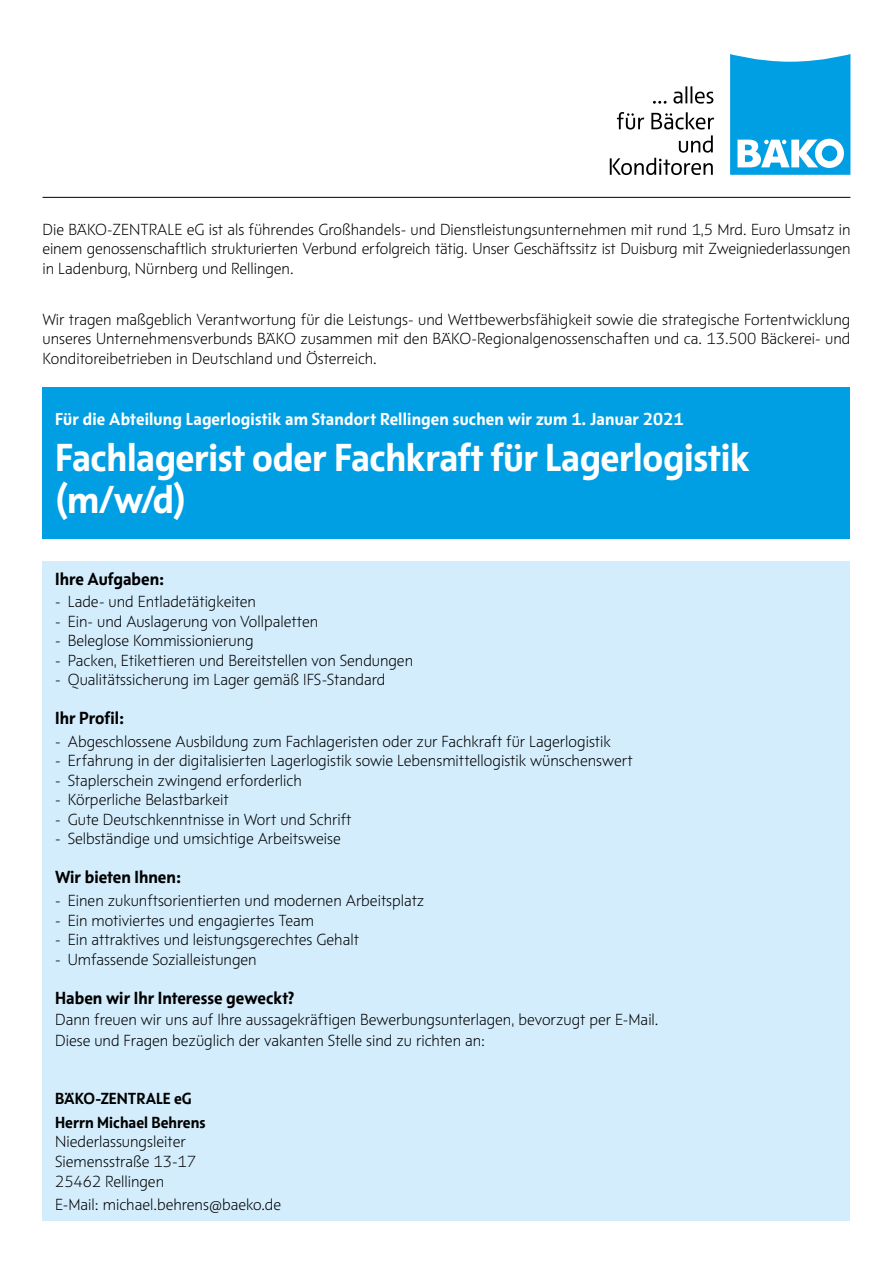
<style>
.page{position:relative;width:893px;height:1263px;background:#fff}
.page>*{position:absolute;margin:0;border:0;box-sizing:border-box;transform-origin:0 0}
.t1{font:700 40.05px/42.3px "BAEK Otype";letter-spacing:-.01em;color:#fff}
.t2{font:700 18px "BAEK Otype";color:#000}
.t3{font:700 17.85px "BAEK Otype";letter-spacing:.01em;color:#fff}
.t4{font:300 16.5px/19.5px "BAEK Otype";color:#000;text-align:justify}
.t5{font:700 16.5px/23.7px "BAEK Otype";color:#000}
</style>
<div class="page">
<div style="left:43px;top:561px;width:807px;height:659px;background:#d4edfc"></div>
<hr style="left:43px;top:197px;width:807px;height:1px;background:#000">
<svg style="left:730px;top:54px;width:120px;height:121px"></svg>
<svg style="left:610px;top:112px;width:104px;height:63px"></svg>
<svg style="left:653px;top:86px;width:60px;height:18px"></svg>
<div style="left:43px;top:387px;width:807px;height:152px;background:#009fe3"></div>
<p class="t4" style="left:43px;top:219px;width:809px">Die BÄKO-ZENTRALE eG ist als führendes Großhandels- und Dienstleistungsunternehmen mit rund 1,5 Mrd. Euro Umsatz in einem genossenschaftlich strukturierten Verbund erfolgreich tätig. Unser Geschäftssitz ist Duisburg mit Zweigniederlassungen in Ladenburg, Nürnberg und Rellingen.</p>
<p class="t4" style="left:43px;top:309px;width:809px">Wir tragen maßgeblich Verantwortung für die Leistungs- und Wettbewerbsfähigkeit sowie die strategische Fortentwicklung unseres Unternehmensverbunds BÄKO zusammen mit den BÄKO-Regionalgenossenschaften und ca. 13.500 Bäckerei- und Konditoreibetrieben in Deutschland und Österreich.</p>
<p class="t3" style="left:55px;top:408px;width:630px">Für die Abteilung Lagerlogistik am Standort Rellingen suchen wir zum 1. Januar 2021</p>
<h1 class="t1" style="left:55px;top:436px;width:696px">Fachlagerist oder Fachkraft für Lagerlogistik (m/w/d)</h1>
<p class="t2" style="left:55px;top:567px;width:111px">Ihre Aufgaben:</p>
<p class="t4" style="left:55px;top:592px;width:202px">- Lade- und Entladetätigkeiten</p>
<p class="t4" style="left:55px;top:611px;width:265px">- Ein- und Auslagerung von Vollpaletten</p>
<p class="t4" style="left:55px;top:631px;width:200px">- Beleglose Kommissionierung</p>
<p class="t4" style="left:55px;top:650px;width:359px">- Packen, Etikettieren und Bereitstellen von Sendungen</p>
<p class="t4" style="left:55px;top:670px;width:332px">- Qualitätssicherung im Lager gemäß IFS-Standard</p>
<p class="t2" style="left:55px;top:707px;width:71px">Ihr Profil:</p>
<p class="t4" style="left:55px;top:731px;width:557px">- Abgeschlossene Ausbildung zum Fachlageristen oder zur Fachkraft für Lagerlogistik</p>
<p class="t4" style="left:55px;top:751px;width:579px">- Erfahrung in der digitalisierten Lagerlogistik sowie Lebensmittellogistik wünschenswert</p>
<p class="t4" style="left:55px;top:770px;width:248px">- Staplerschein zwingend erforderlich</p>
<p class="t4" style="left:55px;top:790px;width:175px">- Körperliche Belastbarkeit</p>
<p class="t4" style="left:55px;top:809px;width:298px">- Gute Deutschkenntnisse in Wort und Schrift</p>
<p class="t4" style="left:55px;top:829px;width:287px">- Selbständige und umsichtige Arbeitsweise</p>
<p class="t2" style="left:55px;top:866px;width:128px">Wir bieten Ihnen:</p>
<p class="t4" style="left:55px;top:891px;width:371px">- Einen zukunftsorientierten und modernen Arbeitsplatz</p>
<p class="t4" style="left:55px;top:910px;width:261px">- Ein motiviertes und engagiertes Team</p>
<p class="t4" style="left:55px;top:930px;width:305px">- Ein attraktives und leistungsgerechtes Gehalt</p>
<p class="t4" style="left:55px;top:949px;width:203px">- Umfassende Sozialleistungen</p>
<p class="t2" style="left:55px;top:986px;width:241px">Haben wir Ihr Interesse geweckt?</p>
<p class="t4" style="left:55px;top:1008px;width:605px;line-height:21.1px">Dann freuen wir uns auf Ihre aussagekräftigen Bewerbungsunterlagen, bevorzugt per E-Mail.<br>Diese und Fragen bezüglich der vakanten Stelle sind zu richten an:</p>
<p class="t5" style="left:55px;top:1086px;width:152px">BÄKO-ZENTRALE eG<br>Herrn Michael Behrens</p>
<p class="t4" style="left:55px;top:1131px;width:142px;text-align:left">Niederlassungsleiter<br>Siemensstraße 13-17<br>25462 Rellingen</p>
<p class="t4" style="left:55px;top:1195px;width:228px">E-Mail: michael.behrens@baeko.de</p>
</div>
